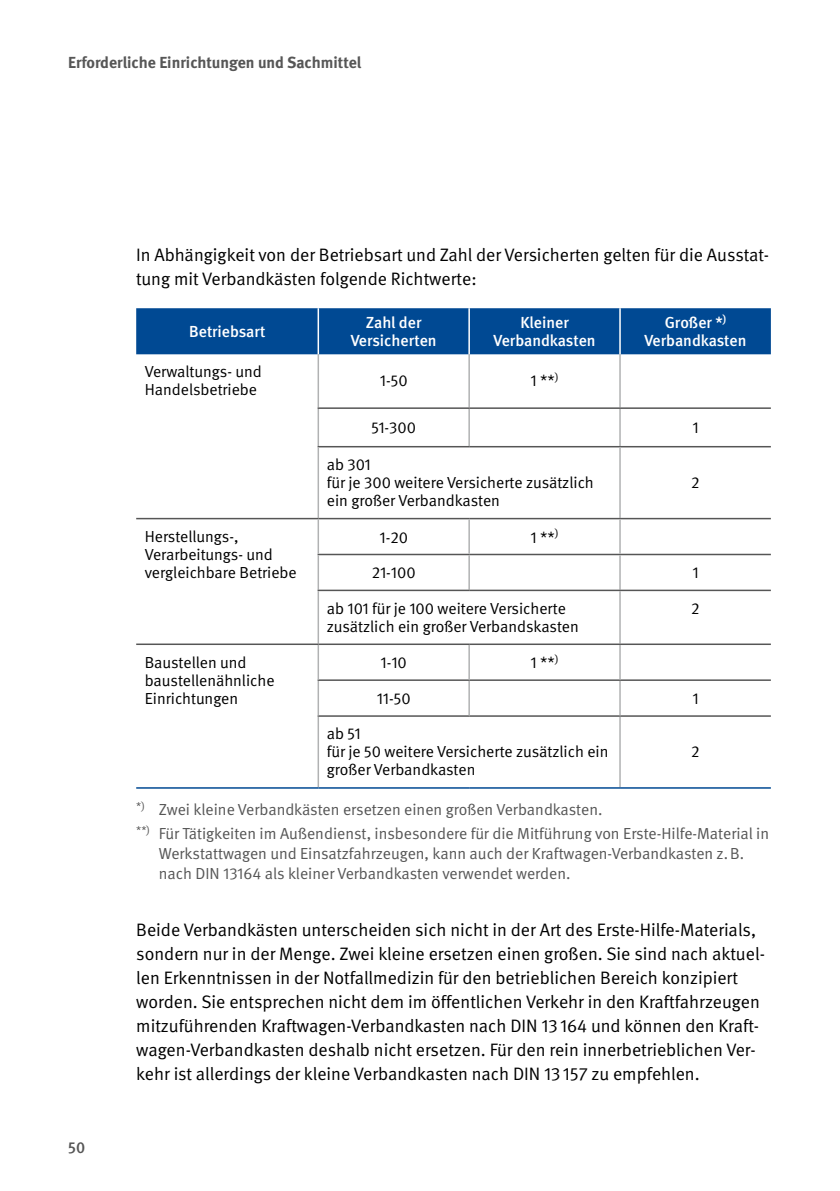
<style>
.page{position:relative;width:840px;height:1191px;background:#fff}
.page>*{position:absolute;margin:0;border:0;box-sizing:border-box;transform-origin:0 0}
.FT{font:18px/24px "DGUV Meta";color:#000}
.TI{font:16px/18px "DGUV Meta";color:#000}
.FN{font:16px/20px "DGUV Meta";color:#565656}
.TK{font:500 16px/18px "DGUV Meta";color:#fff;text-align:center}
.t1{font:700 16px "DGUV Meta";color:#565656}
.t2{font:500 16px "DGUV Meta";color:#565656}
</style>
<div class="page">
<div style="left:136px;top:308px;width:634px;height:46px;background:#004993"></div>
<hr style="left:317px;top:308px;width:2px;height:46px;background:#fff">
<hr style="left:468px;top:308px;width:1px;height:46px;background:#fff">
<hr style="left:619px;top:308px;width:1px;height:46px;background:#fff">
<hr style="left:317px;top:354px;width:2px;height:53px;background:#b1b2b3">
<hr style="left:468px;top:354px;width:1px;height:53px;background:#b1b2b3">
<hr style="left:619px;top:354px;width:1px;height:53px;background:#b1b2b3">
<hr style="left:317px;top:409px;width:2px;height:37px;background:#b1b2b3">
<hr style="left:468px;top:409px;width:1px;height:37px;background:#b1b2b3">
<hr style="left:619px;top:409px;width:1px;height:37px;background:#b1b2b3">
<hr style="left:317px;top:407px;width:152px;height:2px;background:#565656">
<hr style="left:469px;top:407px;width:150px;height:2px;background:#565656">
<hr style="left:619px;top:407px;width:151px;height:2px;background:#565656">
<hr style="left:317px;top:446px;width:152px;height:1px;background:#565656">
<hr style="left:469px;top:446px;width:150px;height:1px;background:#565656">
<hr style="left:619px;top:446px;width:151px;height:1px;background:#565656">
<hr style="left:317px;top:447px;width:2px;height:71px;background:#b1b2b3">
<hr style="left:619px;top:447px;width:1px;height:71px;background:#b1b2b3">
<hr style="left:136px;top:518px;width:182px;height:1px;background:#565656">
<hr style="left:318px;top:518px;width:151px;height:1px;background:#565656">
<hr style="left:469px;top:518px;width:150px;height:1px;background:#565656">
<hr style="left:619px;top:518px;width:151px;height:1px;background:#565656">
<hr style="left:317px;top:554px;width:152px;height:1px;background:#565656">
<hr style="left:469px;top:554px;width:150px;height:1px;background:#565656">
<hr style="left:619px;top:554px;width:151px;height:1px;background:#565656">
<hr style="left:317px;top:519px;width:2px;height:35px;background:#b1b2b3">
<hr style="left:468px;top:519px;width:1px;height:35px;background:#b1b2b3">
<hr style="left:619px;top:519px;width:1px;height:35px;background:#b1b2b3">
<hr style="left:317px;top:555px;width:2px;height:34px;background:#b1b2b3">
<hr style="left:468px;top:555px;width:1px;height:34px;background:#b1b2b3">
<hr style="left:619px;top:555px;width:1px;height:34px;background:#b1b2b3">
<hr style="left:317px;top:589px;width:152px;height:2px;background:#565656">
<hr style="left:469px;top:589px;width:150px;height:2px;background:#565656">
<hr style="left:619px;top:589px;width:151px;height:2px;background:#565656">
<hr style="left:317px;top:591px;width:2px;height:52px;background:#b1b2b3">
<hr style="left:619px;top:591px;width:1px;height:52px;background:#b1b2b3">
<hr style="left:136px;top:643px;width:182px;height:2px;background:#565656">
<hr style="left:318px;top:643px;width:151px;height:2px;background:#565656">
<hr style="left:469px;top:643px;width:150px;height:2px;background:#565656">
<hr style="left:619px;top:643px;width:151px;height:2px;background:#565656">
<hr style="left:317px;top:679px;width:152px;height:2px;background:#565656">
<hr style="left:469px;top:679px;width:150px;height:2px;background:#565656">
<hr style="left:619px;top:679px;width:151px;height:2px;background:#565656">
<hr style="left:317px;top:715px;width:152px;height:2px;background:#565656">
<hr style="left:469px;top:715px;width:150px;height:2px;background:#565656">
<hr style="left:619px;top:715px;width:151px;height:2px;background:#565656">
<hr style="left:317px;top:645px;width:2px;height:34px;background:#b1b2b3">
<hr style="left:468px;top:645px;width:1px;height:34px;background:#b1b2b3">
<hr style="left:619px;top:645px;width:1px;height:34px;background:#b1b2b3">
<hr style="left:317px;top:681px;width:2px;height:34px;background:#b1b2b3">
<hr style="left:468px;top:681px;width:1px;height:34px;background:#b1b2b3">
<hr style="left:619px;top:681px;width:1px;height:34px;background:#b1b2b3">
<hr style="left:317px;top:717px;width:2px;height:70px;background:#b1b2b3">
<hr style="left:619px;top:717px;width:1px;height:70px;background:#b1b2b3">
<hr style="left:136px;top:787px;width:182px;height:1px;background:#004993">
<hr style="left:318px;top:787px;width:151px;height:1px;background:#004993">
<hr style="left:469px;top:787px;width:150px;height:1px;background:#004993">
<hr style="left:619px;top:787px;width:151px;height:1px;background:#004993">
<p class="t1" style="left:68px;top:53px;width:295px">Erforderliche Einrichtungen und Sachmittel</p>
<p class="FT" style="left:136px;top:243px;width:634px">In Abhängigkeit von der Betriebsart und Zahl der Versicherten gelten für die Ausstat&shy;tung mit Verbandkästen folgende Richtwerte:</p>
<p class="TK" style="left:189px;top:323px;width:78px">Betriebsart</p>
<p class="TK" style="left:350px;top:314px;width:87px">Zahl der<br>Versicherten</p>
<p class="TK" style="left:493px;top:314px;width:103px">Kleiner<br>Verbandkasten</p>
<p class="TK" style="left:644px;top:314px;width:103px">Großer *<sup>)<br></sup>Verbandkasten</p>
<p class="TI" style="left:145px;top:363px;width:118px">Verwaltungs- und</p>
<p class="TI" style="left:145px;top:381px;width:114px">Handelsbetriebe</p>
<p class="TI" style="left:379px;top:372px;width:29px">1-50</p>
<p class="TI" style="left:530px;top:372px;width:29px">1 **<sup>)</sup></p>
<p class="TI" style="left:371px;top:419px;width:46px">51-300</p>
<p class="TI" style="left:692px;top:419px;width:8px">1</p>
<p class="TI" style="left:326px;top:456px;width:268px">ab 301<br>für je 300 weitere Versicherte zusätzlich ein großer Verbandkasten</p>
<p class="TI" style="left:691px;top:474px;width:10px">2</p>
<p class="TI" style="left:145px;top:528px;width:95px">Herstellungs-,</p>
<p class="TI" style="left:145px;top:546px;width:130px">Verarbeitungs- und</p>
<p class="TI" style="left:145px;top:564px;width:153px">vergleichbare Betriebe</p>
<p class="TI" style="left:145px;top:653px;width:131px">Baustellen und baustellenähnliche</p>
<p class="TI" style="left:145px;top:689px;width:95px">Einrichtungen</p>
<p class="TI" style="left:379px;top:528px;width:30px">1-20</p>
<p class="TI" style="left:530px;top:528px;width:29px">1 **<sup>)</sup></p>
<p class="TI" style="left:371px;top:564px;width:45px">21-100</p>
<p class="TI" style="left:692px;top:564px;width:8px">1</p>
<p class="TI" style="left:326px;top:599px;width:253px">ab 101 für je 100 weitere Versicherte zusätzlich ein großer Verbandskasten</p>
<p class="TI" style="left:691px;top:599px;width:10px">2</p>
<p class="TI" style="left:380px;top:654px;width:28px">1-10</p>
<p class="TI" style="left:530px;top:654px;width:29px">1 **<sup>)</sup></p>
<p class="TI" style="left:376px;top:689px;width:35px">11-50</p>
<p class="TI" style="left:692px;top:689px;width:8px">1</p>
<p class="TI" style="left:326px;top:725px;width:35px">ab 51</p>
<p class="TI" style="left:326px;top:743px;width:283px">für je 50 weitere Versicherte zusätzlich ein großer Verbandkasten</p>
<p class="TI" style="left:691px;top:743px;width:10px">2</p>
<p class="FN" style="left:136px;top:800px;width:467px"><sup>*)</sup> Zwei kleine Verbandkästen ersetzen einen großen Verbandkasten.</p>
<p class="FN" style="left:159px;top:824px;width:611px;text-indent:-23px"><sup>**)</sup> Für Tätigkeiten im Außendienst, insbesondere für die Mitführung von Erste-Hilfe-Material in<br>Werkstattwagen und Einsatzfahrzeugen, kann auch der Kraftwagen-Verbandkasten z.B. nach DIN 13164 als kleiner Verbandkasten verwendet werden.</p>
<p class="t2" style="left:68px;top:1137px;width:19px">50</p>
<p class="FT" style="left:136px;top:918px;width:630px">Beide Verbandkästen unterscheiden sich nicht in der Art des Erste-Hilfe-Materials, sondern nur in der Menge. Zwei kleine ersetzen einen großen. Sie sind nach aktuel&shy;len Erkenntnissen in der Notfallmedizin für den betrieblichen Bereich konzipiert worden. Sie entsprechen nicht dem im öffentlichen Verkehr in den Kraftfahrzeugen mitzuführenden Kraftwagen-Verbandkasten nach DIN 13164 und können den Kraft&shy;wagen-Verbandkasten deshalb nicht ersetzen. Für den rein innerbetrieblichen Ver&shy;kehr ist allerdings der kleine Verbandkasten nach DIN 13157 zu empfehlen.</p>
</div>
